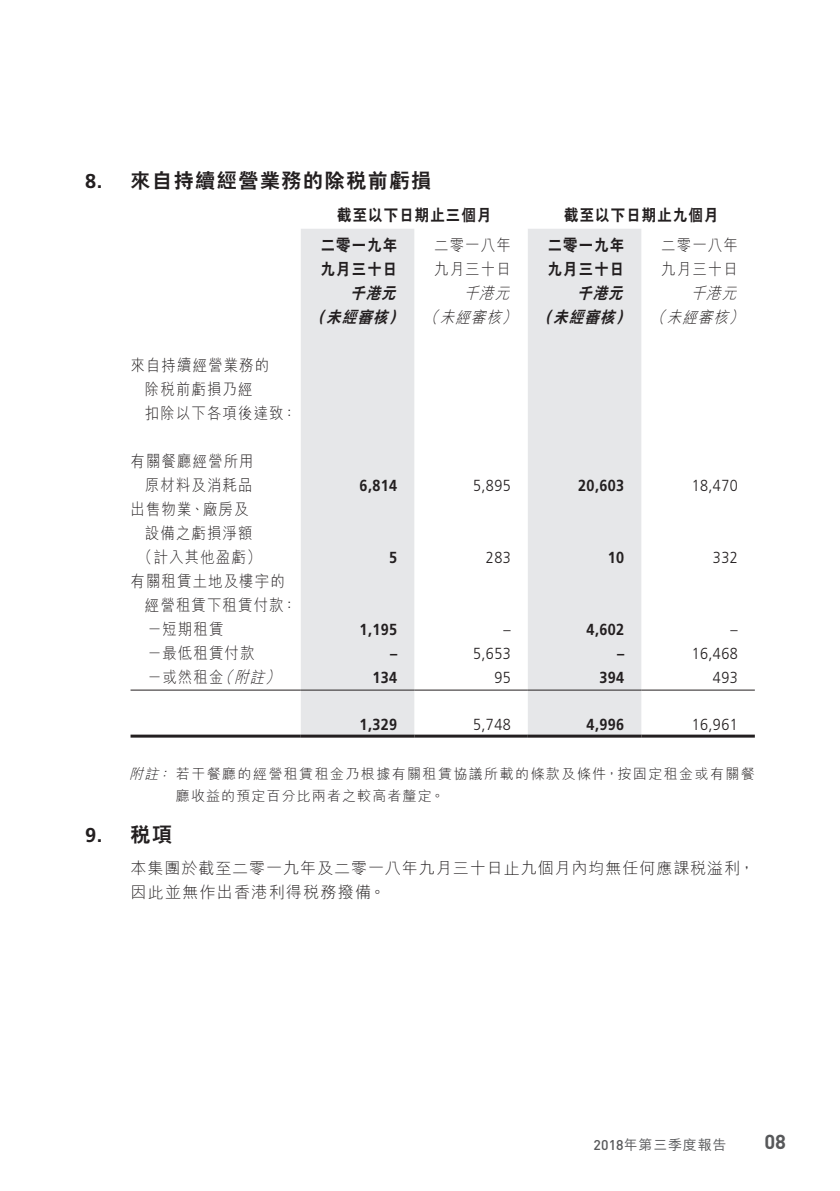
<style>
.page{position:relative;width:840px;height:1191px;background:#fff}
.page>*{position:absolute;margin:0;border:0;box-sizing:border-box;transform-origin:0 0}
.t1{font:800 20px "C Hei 2 HK";letter-spacing:.08em;color:#231f20}
.t2{font:700 20px "Frutiger LT Std";color:#231f20}
.t3{font:700 20px "DIN";color:#57585a}
.t4{font:300 16px/24px "M Hei HK";letter-spacing:.08em;color:#231f20;scale:.9 1}
.t5{font:300 16px/24px "M Hei HK";letter-spacing:.06em;color:#231f20}
.t6{font:300 16px "Frutiger LT Std";letter-spacing:.03em;color:#231f20;scale:.9 1}
.t7{font:700 16px "Frutiger LT Std";letter-spacing:.03em;color:#231f20;scale:.9 1}
.t8{font:800 16px/29.6px "C Hei 2 HK";letter-spacing:.08em;color:#231f20;scale:.9 1}
.t9{font:italic 300 16px "M Hei HK";color:#231f20;scale:.9 1}
.t10{font:italic 800 16px "C Hei 2 HK";color:#231f20;scale:.9 1}
.t11{font:300 14px "M Hei HK";letter-spacing:.1em;color:#231f20}
.t12{font:300 14px "M Hei HK";letter-spacing:.08em;color:#231f20}
.t13{font:500 14px "M Hei HK";letter-spacing:.055em;color:#57585a}
.t14{font:italic 300 14px "M Hei HK";color:#231f20}
.s1{font-family:"M Hei HK";font-weight:300}
.s2{font-family:"C Hei 2 HK";font-weight:800}
.s3{font-style:italic}
.s4{font-family:"DIN"}
</style>
<div class="page">
<svg style="left:300px;top:229px;width:341px;height:505px;fill:#e6e7e9"></svg>
<hr style="left:130px;top:689px;width:170px;height:1px;background:#231f20">
<hr style="left:300px;top:689px;width:114px;height:1px;background:#231f20">
<hr style="left:414px;top:689px;width:113px;height:1px;background:#231f20">
<hr style="left:527px;top:689px;width:114px;height:1px;background:#231f20">
<hr style="left:641px;top:689px;width:113px;height:1px;background:#231f20">
<hr style="left:130px;top:734px;width:170px;height:3px;background:#231f20">
<hr style="left:300px;top:734px;width:114px;height:3px;background:#231f20">
<hr style="left:414px;top:734px;width:113px;height:3px;background:#231f20">
<hr style="left:527px;top:734px;width:114px;height:3px;background:#231f20">
<hr style="left:641px;top:734px;width:113px;height:3px;background:#231f20">
<p class="t2" style="left:85px;top:169px;width:19px">8.</p>
<p class="t2" style="left:85px;top:823px;width:19px">9.</p>
<p class="t1" style="left:130px;top:170px;width:302px">來自持續經營業務的除稅前虧損</p>
<p class="t8" style="left:320px;top:200px;width:191px;text-indent:16px">截至以下日期止三個月二零一九年</p>
<p class="t8" style="left:320px;top:254px;width:86px">九月三十日</p>
<p class="t8" style="left:564px;top:200px;width:173px">截至以下日期止九個月</p>
<p class="t4" style="left:434px;top:233px;width:86px">二零一八年九月三十日</p>
<p class="t8" style="left:547px;top:233px;width:86px;line-height:24px">二零一九年九月三十日</p>
<p class="t4" style="left:661px;top:233px;width:86px">二零一八年九月三十日</p>
<p class="t9" style="left:690px;top:285px;width:57px">千港元</p>
<p class="t10" style="left:350px;top:285px;width:57px">千港元</p>
<p class="t9" style="left:463px;top:285px;width:57px">千港元</p>
<p class="t10" style="left:577px;top:285px;width:57px">千港元</p>
<p class="t10" style="left:326px;top:309px;width:74px">未經審核</p>
<p class="t10" style="left:553px;top:309px;width:74px">未經審核</p>
<p class="t10" style="left:388px;top:309px;width:61px">） <span class="s1">（</span></p>
<p class="t9" style="left:501px;top:309px;width:61px">） <span class="s2">（</span></p>
<p class="t10" style="left:615px;top:309px;width:61px">） <span class="s1">（</span></p>
<p class="t9" style="left:728px;top:309px;width:22px">(</p>
<p class="t9" style="left:439px;top:309px;width:74px">未經審核</p>
<p class="t9" style="left:666px;top:309px;width:74px">未經審核</p>
<p class="t10" style="left:310px;top:309px;width:22px">（</p>
<p class="t4" style="left:145px;top:353px;width:170px;text-indent:-14px">來自持續經營業務的<br>除稅前虧損乃經<br>扣除以下各項後達致：</p>
<p class="t4" style="left:130px;top:449px;width:138px">有關餐廳經營所用</p>
<p class="t4" style="left:130px;top:473px;width:137px;text-align:right">原材料及消耗品出售物業、廠房及設備之虧損淨額</p>
<p class="t7" style="left:359px;top:476px;width:43px">6,814</p>
<p class="t6" style="left:473px;top:476px;width:43px">5,895</p>
<p class="t7" style="left:578px;top:476px;width:53px">20,603</p>
<p class="t6" style="left:691px;top:476px;width:53px">18,470</p>
<p class="t4" style="left:138px;top:545px;width:139px">（計入其他盈虧(</p>
<p class="t4" style="left:130px;top:569px;width:173px">有關租賃土地及樓宇的</p>
<p class="t4" style="left:145px;top:593px;width:170px">經營租賃下租賃付款：</p>
<p class="t7" style="left:389px;top:548px;width:10px">5</p>
<p class="t6" style="left:485px;top:548px;width:29px">283</p>
<p class="t7" style="left:607px;top:548px;width:20px">10</p>
<p class="t6" style="left:712px;top:548px;width:29px">332</p>
<p class="t4" style="left:147px;top:617px;width:86px">－短期租賃</p>
<p class="t7" style="left:359px;top:620px;width:43px">1,195</p>
<p class="t6" style="left:503px;top:620px;width:9px">–</p>
<p class="t7" style="left:586px;top:620px;width:43px">4,602</p>
<p class="t6" style="left:730px;top:620px;width:9px">–</p>
<p class="t4" style="left:147px;top:641px;width:120px">－最低租賃付款</p>
<p class="t7" style="left:390px;top:644px;width:9px">–</p>
<p class="t6" style="left:473px;top:644px;width:43px">5,653</p>
<p class="t7" style="left:616px;top:644px;width:9px">–</p>
<p class="t6" style="left:691px;top:644px;width:53px">16,468</p>
<p class="t9" style="left:218px;top:669px;width:22px">（</p>
<p class="t9" style="left:265px;top:669px;width:22px">(</p>
<p class="t9" style="left:234px;top:669px;width:39px">附註</p>
<p class="t4" style="left:147px;top:665px;width:86px">－或然租金</p>
<p class="t7" style="left:372px;top:668px;width:29px">134</p>
<p class="t6" style="left:494px;top:668px;width:20px">95</p>
<p class="t7" style="left:599px;top:668px;width:29px">394</p>
<p class="t6" style="left:712px;top:668px;width:29px">493</p>
<p class="t7" style="left:359px;top:714px;width:43px">1,329</p>
<p class="t11" style="left:157px;top:766px;width:599px"><span class="s3">：</span>若干餐廳的經營租賃租金乃根據有關租賃協議所載的條款及條件，按固定租金或有關餐</p>
<p class="t7" style="left:586px;top:714px;width:43px">4,996</p>
<p class="t6" style="left:473px;top:715px;width:43px">5,748</p>
<p class="t6" style="left:691px;top:715px;width:53px">16,961</p>
<p class="t14" style="left:129px;top:766px;width:34px">附註</p>
<p class="t12" style="left:176px;top:788px;width:270px">廳收益的預定百分比兩者之較高者釐定。</p>
<p class="t1" style="left:130px;top:824px;width:43px">稅項</p>
<p class="t5" style="left:130px;top:856px;width:625px">本集團於截至二零一九年及二零一八年九月三十日止九個月內均無任何應課稅溢利，因此並無作出香港利得稅務撥備。</p>
<p class="t13" style="left:593px;top:1134px;width:134px"><span class="s4">2018</span>年第三季度報告</p>
<p class="t3" style="left:764px;top:1129px;width:23px">08</p>
</div>
